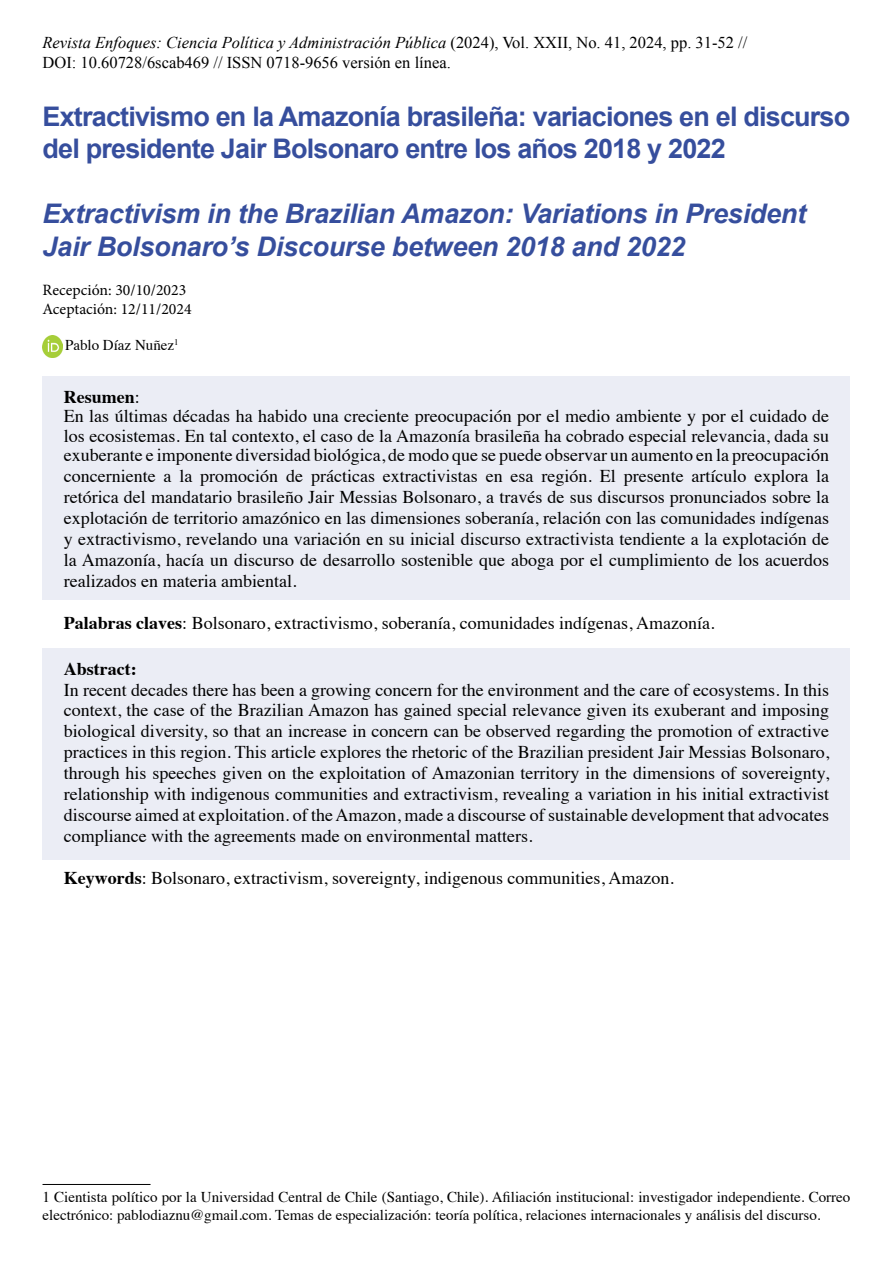
<style>
.page{position:relative;width:893px;height:1263px;background:#fff}
.page>*{position:absolute;margin:0;border:0;box-sizing:border-box;transform-origin:0 0}
.t1{font:700 27px/32.4px "Arial";letter-spacing:-.03em;color:#364e9d}
.t2{font:italic 700 27px/32.4px "Arial";letter-spacing:-.01em;color:#364e9d}
.t3{font:18px/20.5px "Times";color:#000}
.t4{font:700 18px "Times";color:#000}
.t5{font:16.5px/19.8px "Times New Roman";color:#000}
.t6{font:15.75px/19.5px "Minion Pro";color:#000}
.t7{font:15px/18px "Times";color:#000}
.s1{font-style:italic}
.s2{font-weight:700}
</style>
<div class="page">
<div style="left:43px;top:648px;width:807px;height:212px;background:#ebedf5"></div>
<div style="left:43px;top:376px;width:807px;height:224px;background:#ebedf5"></div>
<hr style="left:43px;top:1184px;width:108px;height:1px;background:#000">
<img style="left:43px;top:336px;width:20px;height:22px">
<p class="t5" style="left:43px;top:33px;width:706px"><span class="s1">Revista Enfoques: Ciencia Política y Administración Pública</span> (2024), Vol. XXII, No. 41, 2024, pp. 31-52 //<br>DOI: 10.60728/6scab469 // ISSN 0718-9656 versión en línea.</p>
<h1 class="t1" style="left:43px;top:101px;width:809px">Extractivismo en la Amazonía brasileña: variaciones en el discurso del presidente Jair Bolsonaro entre los años 2018 y 2022</h1>
<h1 class="t2" style="left:43px;top:199px;width:765px">Extractivism in the Brazilian Amazon: Variations in President<br>Jair Bolsonaro’s Discourse between 2018 and 2022</h1>
<p class="t6" style="left:43px;top:280px;width:151px">Recepción: 30/10/2023<br>Aceptación: 12/11/2024</p>
<p class="t7" style="left:65px;top:335px;width:115px">Pablo Díaz Nuñez<sup>1</sup></p>
<p class="t3" style="left:64px;top:385px;width:767px"><span class="s2">Resumen</span>:<br>En las últimas décadas ha habido una creciente preocupación por el medio ambiente y por el cuidado de los ecosistemas. En tal contexto, el caso de la Amazonía brasileña ha cobrado especial relevancia, dada su exuberante e imponente diversidad biológica, de modo que se puede observar un aumento en la preocupación concerniente a la promoción de prácticas extractivistas en esa región. El presente artículo explora la retórica del mandatario brasileño Jair Messias Bolsonaro, a través de sus discursos pronunciados sobre la explotación de territorio amazónico en las dimensiones soberanía, relación con las comunidades indígenas y extractivismo, revelando una variación en su inicial discurso extractivista tendiente a la explotación de la Amazonía, hacía un discurso de desarrollo sostenible que aboga por el cumplimiento de los acuerdos realizados en materia ambiental.</p>
<p class="t3" style="left:64px;top:611px;width:652px"><span class="s2">Palabras claves</span>: Bolsonaro, extractivismo, soberanía, comunidades indígenas, Amazonía.</p>
<p class="t4" style="left:64px;top:652px;width:74px">Abstract:</p>
<p class="t3" style="left:64px;top:678px;width:767px;text-align:justify">In recent decades there has been a growing concern for the environment and the care of ecosystems. In this context, the case of the Brazilian Amazon has gained special relevance given its exuberant and imposing biological diversity, so that an increase in concern can be observed regarding the promotion of extractive practices in this region. This article explores the rhetoric of the Brazilian president Jair Messias Bolsonaro, through his speeches given on the exploitation of Amazonian territory in the dimensions of sovereignty, relationship with indigenous communities and extractivism, revealing a variation in his initial extractivist discourse aimed at exploitation. of the Amazon, made a discourse of sustainable development that advocates compliance with the agreements made on environmental matters.</p>
<p class="t3" style="left:64px;top:866px;width:612px"><span class="s2">Keywords</span>: Bolsonaro, extractivism, sovereignty, indigenous communities, Amazon.</p>
<p class="t7" style="left:43px;top:1187px;width:809px">1 Cientista político por la Universidad Central de Chile (Santiago, Chile). Afiliación institucional: investigador independiente. Correo electrónico: pablodiaznu@gmail.com. Temas de especialización: teoría política, relaciones internacionales y análisis del discurso.</p>
</div>
